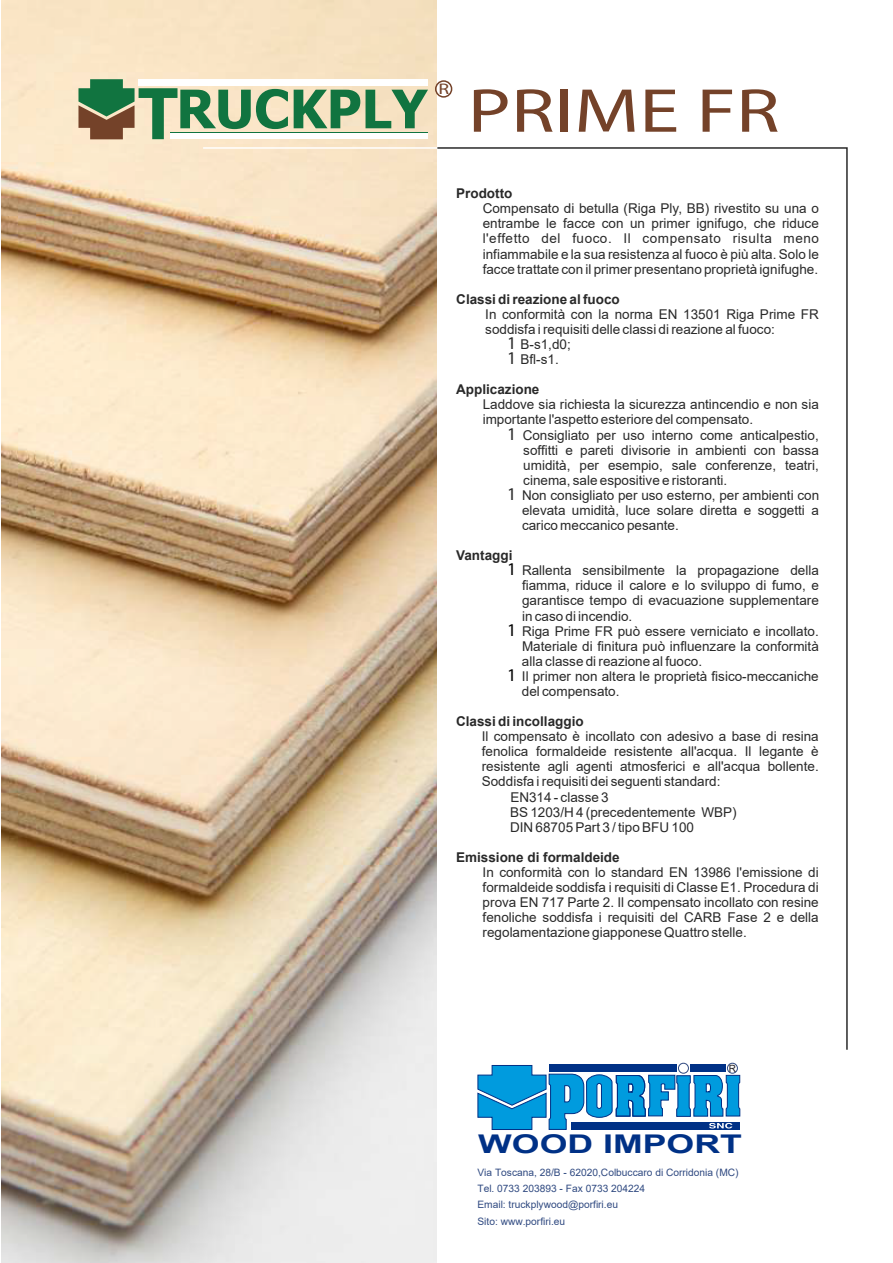
<style>
.page{position:relative;width:893px;height:1263px;background:#fff}
.page>*{position:absolute;margin:0;border:0;box-sizing:border-box;transform-origin:0 0}
.t1{font:700 70.05px "Tahoma";color:#117440;scale:.91 1}
.t2{font:62.4px "Myriad Pro";color:#744229;scale:1.3 1}
.t3{font:700 53.1px "Tahoma";color:#117440}
.t4{font:700 25.8px "Arial";color:#003186;scale:1.38 1}
.t5{font:15.3px "Myriad Pro";color:#744229;scale:1.3 1}
.t6{font:13.5px/15.1px "Arial";color:#292929}
.t7{font:700 13.5px "Arial";color:#292929}
.t8{font:10.2px/16.2px "Arial";color:#304a81}
.t9{font:10.05px "Arial";color:#211e22}
</style>
<div class="page">
<img style="left:1px;top:1px;width:435px;height:1262px">
<hr style="left:203px;top:147px;width:237px;height:2px;background:#fff">
<svg style="left:436px;top:146px;width:412px;height:905px"></svg>
<svg style="left:78px;top:79px;width:57px;height:60px;background:#677b55"></svg>
<div style="left:435px;top:80px;width:17px;height:18px;border:2px solid #744229;border-radius:50%"></div>
<div style="left:139px;top:79px;width:289px;height:7px;background:#fff"></div>
<hr style="left:138px;top:80px;width:290px;height:1px;background:#fff">
<hr style="left:138px;top:81px;width:290px;height:1px;background:#fff">
<hr style="left:138px;top:82px;width:290px;height:1px;background:#fff">
<hr style="left:138px;top:83px;width:290px;height:1px;background:#fff">
<hr style="left:138px;top:85px;width:290px;height:1px;background:#fff">
<hr style="left:138px;top:84px;width:290px;height:1px;background:#fff">
<hr style="left:171px;top:133px;width:257px;height:1px;background:#fff">
<hr style="left:171px;top:134px;width:257px;height:1px;background:#fff">
<hr style="left:171px;top:135px;width:257px;height:1px;background:#fff">
<hr style="left:171px;top:136px;width:257px;height:1px;background:#fff">
<hr style="left:171px;top:138px;width:257px;height:1px;background:#fff">
<hr style="left:171px;top:139px;width:257px;height:1px;background:#fff">
<hr style="left:171px;top:137px;width:257px;height:1px;background:#fff">
<div style="left:549px;top:1064px;width:127px;height:8px;background:#003186"></div>
<div style="left:690px;top:1064px;width:36px;height:8px;background:#003186"></div>
<div style="left:678px;top:1063px;width:11px;height:10px;border:1px solid #304a81;border-radius:50%"></div>
<div style="left:727px;top:1063px;width:11px;height:10px;border:1px solid #304a81;border-radius:50%"></div>
<svg style="left:477px;top:1065px;width:264px;height:65px"></svg>
<svg style="left:509px;top:337px;width:4px;height:27px"></svg>
<svg style="left:509px;top:428px;width:4px;height:11px"></svg>
<svg style="left:509px;top:488px;width:4px;height:12px"></svg>
<svg style="left:509px;top:564px;width:4px;height:11px"></svg>
<svg style="left:509px;top:624px;width:4px;height:12px"></svg>
<svg style="left:509px;top:669px;width:4px;height:12px"></svg>
<p class="t5" style="left:439px;top:79px;width:10px">R</p>
<h1 class="t1" style="left:139px;top:65px;width:44px">T</h1>
<h2 class="t2" style="left:468px;top:72px;width:241px">PRIME FR</h2>
<h3 class="t3" style="left:176px;top:72px;width:253px">RUCKPLY</h3>
<p class="t7" style="left:456px;top:184px;width:58px">Prodotto</p>
<p class="t6" style="left:483px;top:201px;width:338px;text-align:justify">Compensato di betulla (Riga Ply, BB) rivestito su una o entrambe le facce con un primer ignifugo, che riduce l'effetto del fuoco. Il compensato risulta meno infiammabile e la sua resistenza al fuoco è più alta. Solo le facce trattate con il primer presentano proprietà ignifughe.</p>
<p class="t7" style="left:456px;top:290px;width:165px">Classi di reazione al fuoco</p>
<p class="t6" style="left:485px;top:306px;width:335px">In conformità con la norma EN 13501 Riga Prime FR</p>
<p class="t6" style="left:485px;top:322px;width:291px">soddisfa i requisiti delle classi di reazione al fuoco:</p>
<p class="t6" style="left:521px;top:337px;width:52px">B-s1,d0;</p>
<p class="t6" style="left:521px;top:352px;width:40px">Bfl-s1.</p>
<p class="t7" style="left:456px;top:380px;width:85px">Applicazione</p>
<p class="t6" style="left:483px;top:397px;width:338px">Laddove sia richiesta la sicurezza antincendio e non sia importante l'aspetto esteriore del compensato.</p>
<p class="t6" style="left:522px;top:427px;width:299px">Consigliato per uso interno come anticalpestio, soffitti e pareti divisorie in ambienti con bassa umidità, per esempio, sale conferenze, teatri, cinema, sale espositive e ristoranti.<br>Non consigliato per uso esterno, per ambienti con elevata umidità, luce solare diretta e soggetti a carico meccanico pesante.</p>
<p class="t7" style="left:456px;top:546px;width:58px">Vantaggi</p>
<p class="t6" style="left:522px;top:563px;width:298px">Rallenta sensibilmente la propagazione della fiamma, riduce il calore e lo sviluppo di fumo, e garantisce tempo di evacuazione supplementare in caso di incendio.<br>Riga Prime FR può essere verniciato e incollato.<br>Materiale di finitura può influenzare la conformità alla classe di reazione al fuoco.<br>Il primer non altera le proprietà fisico-meccaniche del compensato.</p>
<p class="t7" style="left:456px;top:712px;width:129px">Classi di incollaggio</p>
<p class="t6" style="left:482px;top:729px;width:338px">Il compensato è incollato con adesivo a base di resina</p>
<p class="t6" style="left:482px;top:744px;width:338px">fenolica formaldeide resistente all'acqua. Il legante è</p>
<p class="t6" style="left:482px;top:759px;width:338px">resistente agli agenti atmosferici e all'acqua bollente.</p>
<p class="t6" style="left:482px;top:774px;width:240px">Soddisfa i requisiti dei seguenti standard:</p>
<p class="t6" style="left:510px;top:789px;width:100px">EN314 - classe 3</p>
<p class="t6" style="left:510px;top:804px;width:228px">BS 1203/H 4 (precedentemente WBP)</p>
<p class="t6" style="left:510px;top:819px;width:185px">DIN 68705 Part 3 / tipo BFU 100</p>
<p class="t7" style="left:456px;top:847px;width:165px">Emissione di formaldeide</p>
<p class="t6" style="left:483px;top:864px;width:338px;text-align:justify">In conformità con lo standard EN 13986 l'emissione di formaldeide soddisfa i requisiti di Classe E1. Procedura di prova EN 717 Parte 2. Il compensato incollato con resine fenoliche soddisfa i requisiti del CARB Fase 2 e della regolamentazione giapponese Quattro stelle.</p>
<p class="t9" style="left:729px;top:1061px;width:9px">R</p>
<h3 class="t4" style="left:478px;top:1126px;width:193px">WOOD IMPORT</h3>
<p class="t8" style="left:477px;top:1164px;width:263px">Via Toscana, 28/B - 62020,Colbuccaro di Corridonia (MC)<br>Tel. 0733 203893 - Fax 0733 204224<br>Email: truckplywood@porfiri.eu</p>
<p class="t8" style="left:477px;top:1213px;width:89px">Sito: www.porfiri.eu</p>
</div>
